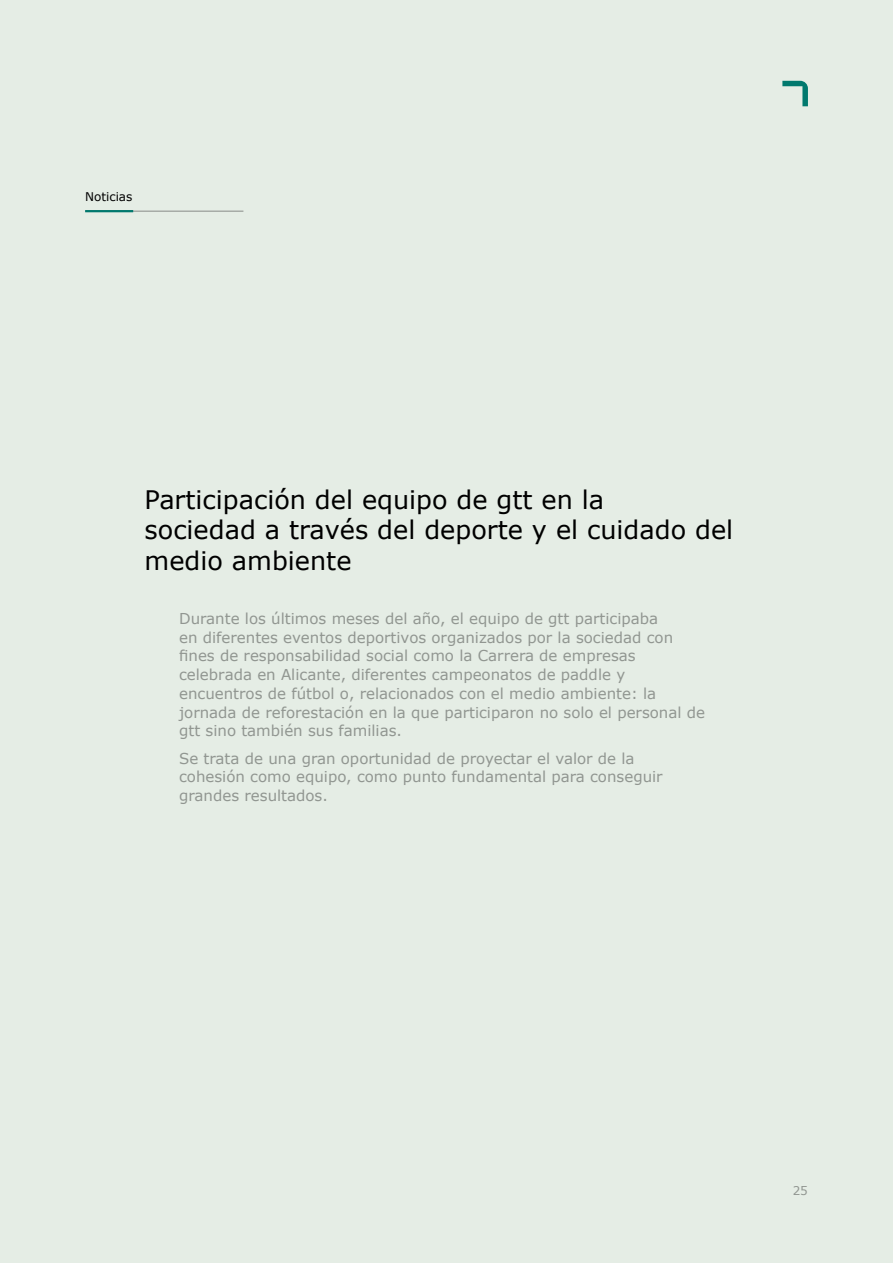
<style>
.page{position:relative;width:893px;height:1263px;background:#e5ede5}
.page>*{position:absolute;margin:0;border:0;box-sizing:border-box;transform-origin:0 0}
.t1{font:25.5px/30.6px "Verdana";color:#000}
.t2{font:15px/18.8px "Verdana";color:#919691}
.t3{font:12px "Verdana";color:#000}
.t4{font:12px "Verdana";color:#919691}
</style>
<div class="page">
<hr style="left:85px;top:211px;width:158px;height:1px;background:#919691">
<hr style="left:85px;top:210px;width:48px;height:2px;background:#01796e">
<svg style="left:782px;top:81px;width:26px;height:25px"></svg>
<p class="t3" style="left:85px;top:188px;width:49px">Noticias</p>
<h1 class="t1" style="left:145px;top:484px;width:590px">Participación del equipo de gtt en la<br>sociedad a través del deporte y el cuidado del medio ambiente</h1>
<p class="t2" style="left:179px;top:609px;width:527px">Durante los últimos meses del año, el equipo de gtt participaba<br>en diferentes eventos deportivos organizados por la sociedad con fines de responsabilidad social como la Carrera de empresas celebrada en Alicante, diferentes campeonatos de paddle y encuentros de fútbol o, relacionados con el medio ambiente: la jornada de reforestación en la que participaron no solo el personal de gtt sino también sus familias.</p>
<p class="t2" style="left:179px;top:748px;width:485px">Se trata de una gran oportunidad de proyectar el valor de la cohesión como equipo, como punto fundamental para conseguir grandes resultados.</p>
<p class="t4" style="left:793px;top:1183px;width:17px">25</p>
</div>
